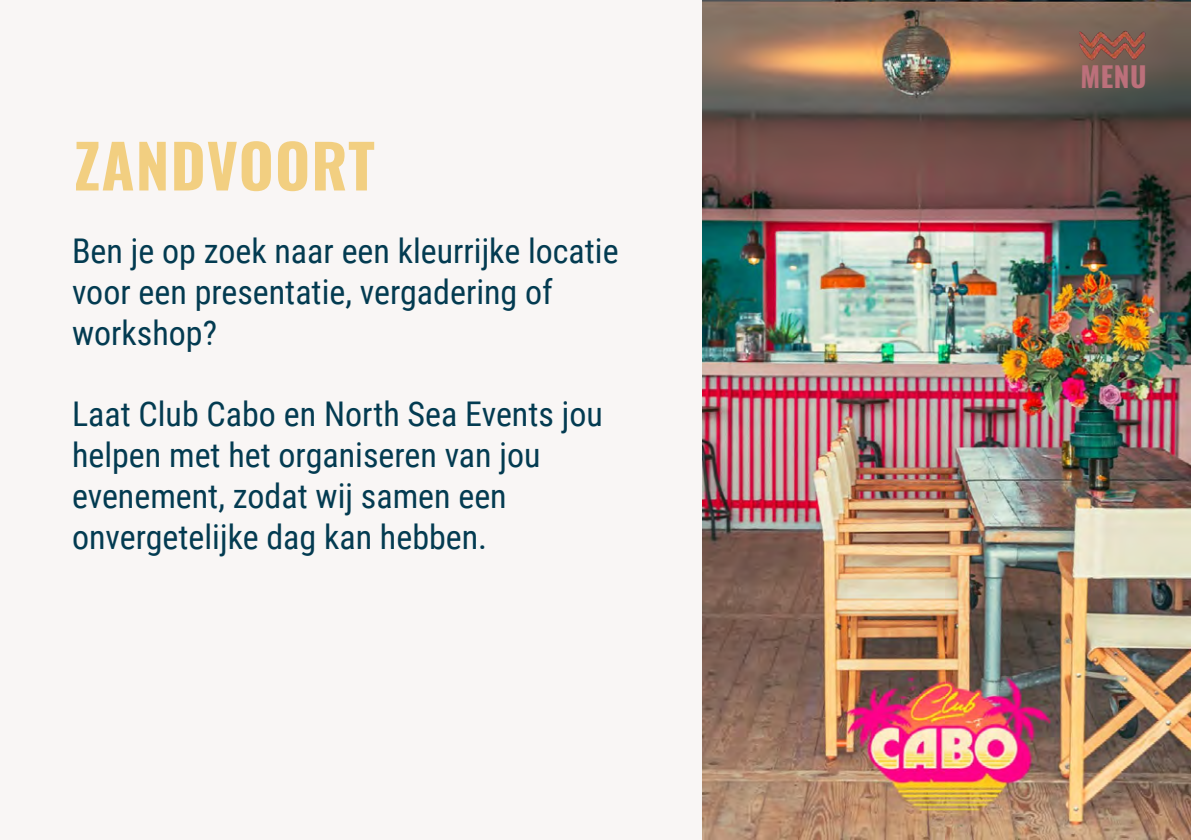
<style>
.page{position:relative;width:1191px;height:840px;background:#fff}
.page>*{position:absolute;margin:0;border:0;box-sizing:border-box;transform-origin:0 0}
.t1{font:700 60px "Oswald";letter-spacing:.02em;color:#f2cf81}
.t2{font:34px/40.8px "Roboto Condensed";color:#033b51}
.t3{font:700 28px "Oswald";color:#bc707b}
</style>
<div class="page">
<div style="left:0;top:0;width:1191px;height:839px;background:#f9f6f5"></div>
<img style="left:702px;top:0;width:489px;height:839px">
<img style="left:1068px;top:0;width:87px;height:106px">
<h1 class="t1" style="left:74px;top:134px;width:302px">ZANDVOORT</h1>
<p class="t2" style="left:72px;top:229px;width:548px">Ben je op zoek naar een kleurrijke locatie voor een presentatie, vergadering of workshop?</p>
<p class="t2" style="left:72px;top:392px;width:532px">Laat Club Cabo en North Sea Events jou helpen met het organiseren van jou evenement, zodat wij samen een onvergetelijke dag kan hebben.</p>
<p class="t3" style="left:1080px;top:62px;width:68px">MENU</p>
</div>
